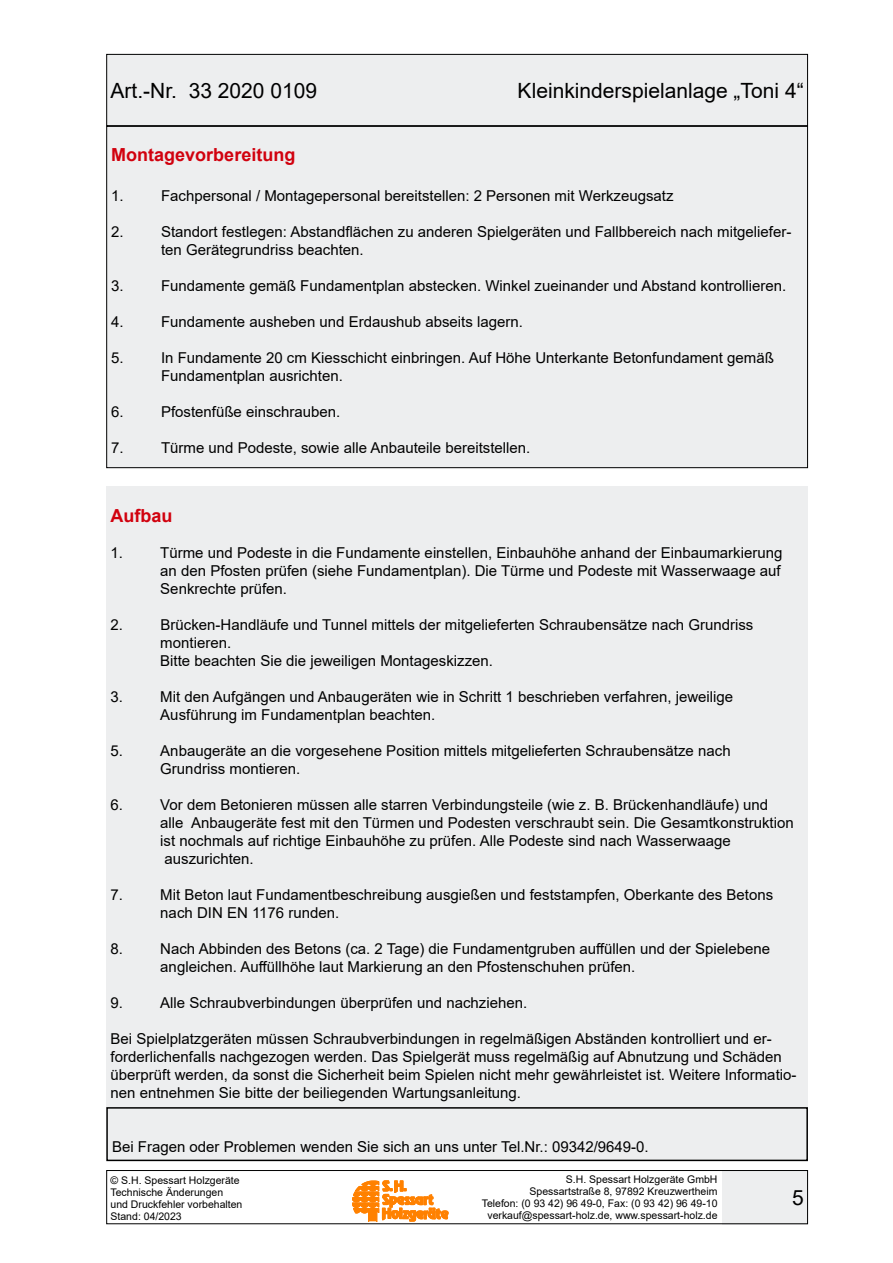
<style>
.page{position:relative;width:893px;height:1263px;background:#fff}
.page>*{position:absolute;margin:0;border:0;box-sizing:border-box;transform-origin:0 0}
.t1{font:21px "Arial";color:#000}
.t2{font:700 18px "Arial";color:#d1010e}
.t3{font:15px/18px "Arial";color:#000}
.t4{font:10.5px/12px "Arial";color:#000}
</style>
<div class="page">
<div style="left:107px;top:54px;width:700px;height:72px;background:#edeeef"></div>
<div style="left:106px;top:54px;width:702px;height:72px;border:1px solid #000"></div>
<div style="left:723px;top:1170px;width:85px;height:54px;background:#edeeef"></div>
<svg style="left:352px;top:1181px;width:96px;height:40px"></svg>
<div style="left:106px;top:1170px;width:702px;height:54px;border:1px solid #000"></div>
<div style="left:107px;top:126px;width:700px;height:342px;background:#edeeef"></div>
<div style="left:106px;top:486px;width:702px;height:623px;background:#edeeef"></div>
<div style="left:107px;top:1108px;width:700px;height:52px;background:#edeeef"></div>
<div style="left:106px;top:1107px;width:702px;height:54px;border:2px solid #000"></div>
<h1 class="t1" style="left:111px;top:76px;width:208px">Art.-Nr. 33 2020 0109</h1>
<h1 class="t1" style="left:518px;top:76px;width:287px">Kleinkinderspielanlage „Toni 4“</h1>
<p class="t2" style="left:111px;top:142px;width:186px">Montagevorbereitung</p>
<p class="t3" style="left:111px;top:187px;width:14px">1.</p>
<p class="t3" style="left:161px;top:187px;width:514px">Fachpersonal / Montagepersonal bereitstellen: 2 Personen mit Werkzeugsatz</p>
<p class="t3" style="left:111px;top:223px;width:14px">2.</p>
<p class="t3" style="left:161px;top:223px;width:632px">Standort festlegen: Abstandflächen zu anderen Spielgeräten und Fallbbereich nach mitgeliefer&shy;ten Gerätegrundriss beachten.</p>
<p class="t3" style="left:111px;top:277px;width:14px">3.</p>
<p class="t3" style="left:161px;top:277px;width:627px">Fundamente gemäß Fundamentplan abstecken. Winkel zueinander und Abstand kontrollieren.</p>
<p class="t3" style="left:111px;top:313px;width:14px">4.</p>
<p class="t3" style="left:161px;top:313px;width:363px">Fundamente ausheben und Erdaushub abseits lagern.</p>
<p class="t3" style="left:111px;top:349px;width:14px">5.</p>
<p class="t3" style="left:161px;top:349px;width:614px">In Fundamente 20 cm Kiesschicht einbringen. Auf Höhe Unterkante Betonfundament gemäß<br>Fundamentplan ausrichten.</p>
<p class="t3" style="left:111px;top:403px;width:14px">6.</p>
<p class="t3" style="left:161px;top:403px;width:181px">Pfostenfüße einschrauben.</p>
<p class="t3" style="left:111px;top:439px;width:14px">7.</p>
<p class="t3" style="left:161px;top:439px;width:371px">Türme und Podeste, sowie alle Anbauteile bereitstellen.</p>
<p class="t2" style="left:111px;top:503px;width:63px">Aufbau</p>
<p class="t3" style="left:111px;top:544px;width:14px">1.</p>
<p class="t3" style="left:160px;top:544px;width:624px;text-align:justify">Türme und Podeste in die Fundamente einstellen, Einbauhöhe anhand der Einbaumarkierung an den Pfosten prüfen (siehe Fundamentplan). Die Türme und Podeste mit Wasserwaage auf Senkrechte prüfen.</p>
<p class="t3" style="left:111px;top:616px;width:14px">2.</p>
<p class="t3" style="left:160px;top:616px;width:595px">Brücken-Handläufe und Tunnel mittels der mitgelieferten Schraubensätze nach Grundriss montieren.<br>Bitte beachten Sie die jeweiligen Montageskizzen.</p>
<p class="t3" style="left:111px;top:688px;width:14px">3.</p>
<p class="t3" style="left:160px;top:688px;width:574px">Mit den Aufgängen und Anbaugeräten wie in Schritt 1 beschrieben verfahren, jeweilige<br>Ausführung im Fundamentplan beachten.</p>
<p class="t3" style="left:111px;top:742px;width:14px">5.</p>
<p class="t3" style="left:160px;top:742px;width:572px">Anbaugeräte an die vorgesehene Position mittels mitgelieferten Schraubensätze nach<br>Grundriss montieren.</p>
<p class="t3" style="left:111px;top:796px;width:14px">6.</p>
<p class="t3" style="left:160px;top:796px;width:635px">Vor dem Betonieren müssen alle starren Verbindungsteile (wie z. B. Brückenhandläufe) und alle Anbaugeräte fest mit den Türmen und Podesten verschraubt sein. Die Gesamtkonstruktion ist nochmals auf richtige Einbauhöhe zu prüfen. Alle Podeste sind nach Wasserwaage auszurichten.</p>
<p class="t3" style="left:111px;top:886px;width:14px">7.</p>
<p class="t3" style="left:160px;top:886px;width:614px">Mit Beton laut Fundamentbeschreibung ausgießen und feststampfen, Oberkante des Betons nach DIN EN 1176 runden.</p>
<p class="t3" style="left:111px;top:940px;width:14px">8.</p>
<p class="t3" style="left:160px;top:940px;width:611px">Nach Abbinden des Betons (ca. 2 Tage) die Fundamentgruben auffüllen und der Spielebene angleichen. Auffüllhöhe laut Markierung an den Pfostenschuhen prüfen.</p>
<p class="t3" style="left:111px;top:994px;width:14px">9.</p>
<p class="t3" style="left:160px;top:994px;width:368px">Alle Schraubverbindungen überprüfen und nachziehen.</p>
<p class="t3" style="left:111px;top:1030px;width:687px">Bei Spielplatzgeräten müssen Schraubverbindungen in regelmäßigen Abständen kontrolliert und er&shy;forderlichenfalls nachgezogen werden. Das Spielgerät muss regelmäßig auf Abnutzung und Schäden überprüft werden, da sonst die Sicherheit beim Spielen nicht mehr gewährleistet ist. Weitere Informatio&shy;nen entnehmen Sie bitte der beiliegenden Wartungsanleitung.</p>
<p class="t3" style="left:112px;top:1138px;width:538px">Bei Fragen oder Problemen wenden Sie sich an uns unter Tel.Nr.: 09342/9649-0.</p>
<p class="t4" style="left:111px;top:1174px;width:133px">© S.H. Spessart Holzgeräte<br>Technische Änderungen und Druckfehler vorbehalten<br>Stand: 04/2023</p>
<p class="t4" style="left:482px;top:1173px;width:237px;text-align:right">S.H. Spessart Holzgeräte GmbH<br>Spessartstraße 8, 97892 Kreuzwertheim<br>Telefon: (0 93 42) 96 49-0, Fax: (0 93 42) 96 49-10 verkauf@spessart-holz.de, www.spessart-holz.de</p>
<h1 class="t1" style="left:792px;top:1183px;width:13px">5</h1>
</div>
